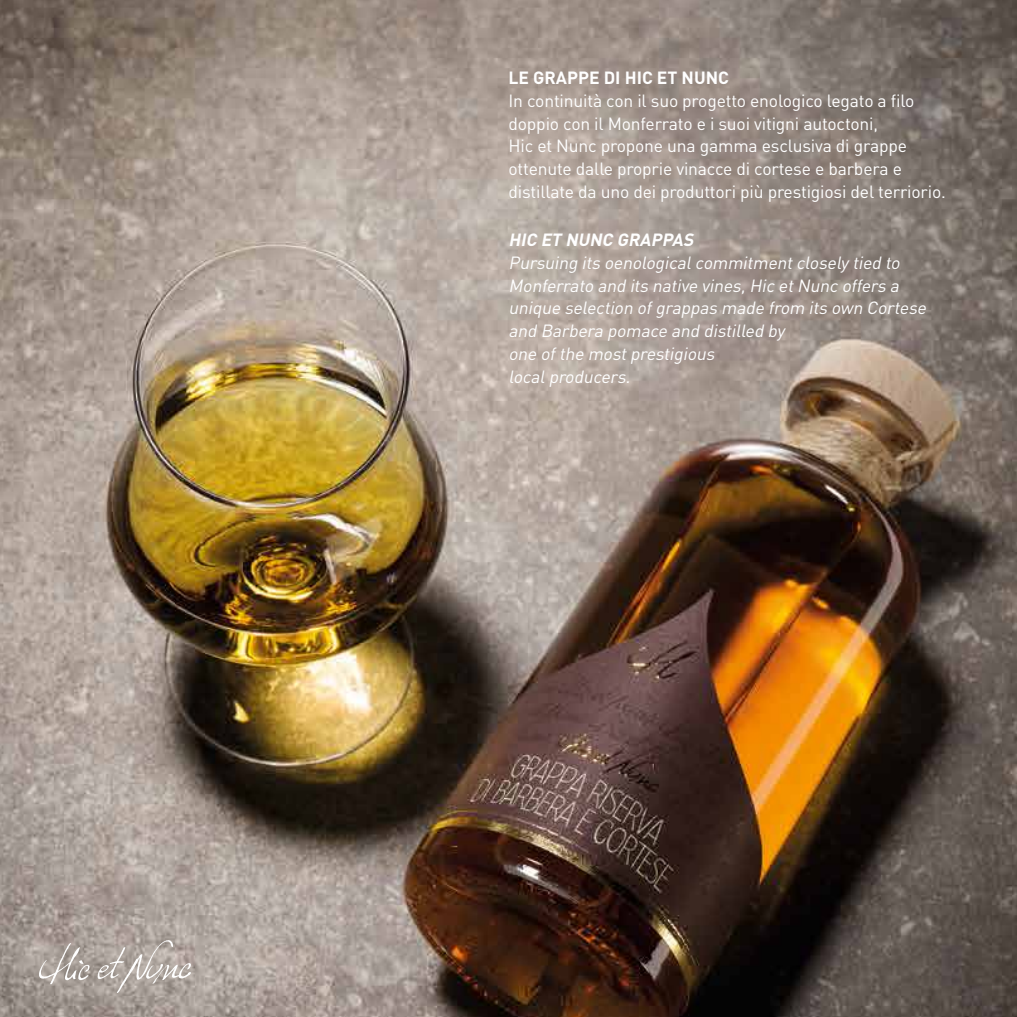
<style>
.page{position:relative;width:1017px;height:1017px;background:#fff}
.page>*{position:absolute;margin:0;border:0;box-sizing:border-box;transform-origin:0 0}
.t1{font:17.5px/22.8px "DIN";letter-spacing:-.01em;color:#fff}
.t2{font:italic 17.5px/22.8px "DIN";color:#fff}
.t3{font:700 17.5px "DIN";color:#fff}
.t4{font:italic 700 17.5px "DIN";color:#fff}
</style>
<div class="page">
<img style="left:0;top:0;width:1017px;height:1017px">
<svg style="left:39px;top:943px;width:51px;height:41px;background:#b3aba5"></svg>
<svg style="left:98px;top:940px;width:93px;height:53px;background:#b6aea8"></svg>
<p class="t3" style="left:508px;top:66px;width:222px">LE GRAPPE DI HIC ET NUNC</p>
<p class="t1" style="left:508px;top:89px;width:439px">In continuità con il suo progetto enologico legato a filo doppio con il Monferrato e i suoi vitigni autoctoni,<br>Hic et Nunc propone una gamma esclusiva di grappe ottenute dalle proprie vinacce di cortese e barbera e distillate da uno dei produttori più prestigiosi del terriorio.</p>
<p class="t4" style="left:508px;top:228px;width:190px">HIC ET NUNC GRAPPAS</p>
<p class="t2" style="left:508px;top:251px;width:423px">Pursuing its oenologicalcommitmentclosely tied to Monferrato and its native vines,Hic etNunc offers a unique selection ofgrappas made from its own Cortese and Barbera pomace and distilled by<br>one ofthe mostprestigious<br>localproducers.</p>
</div>
